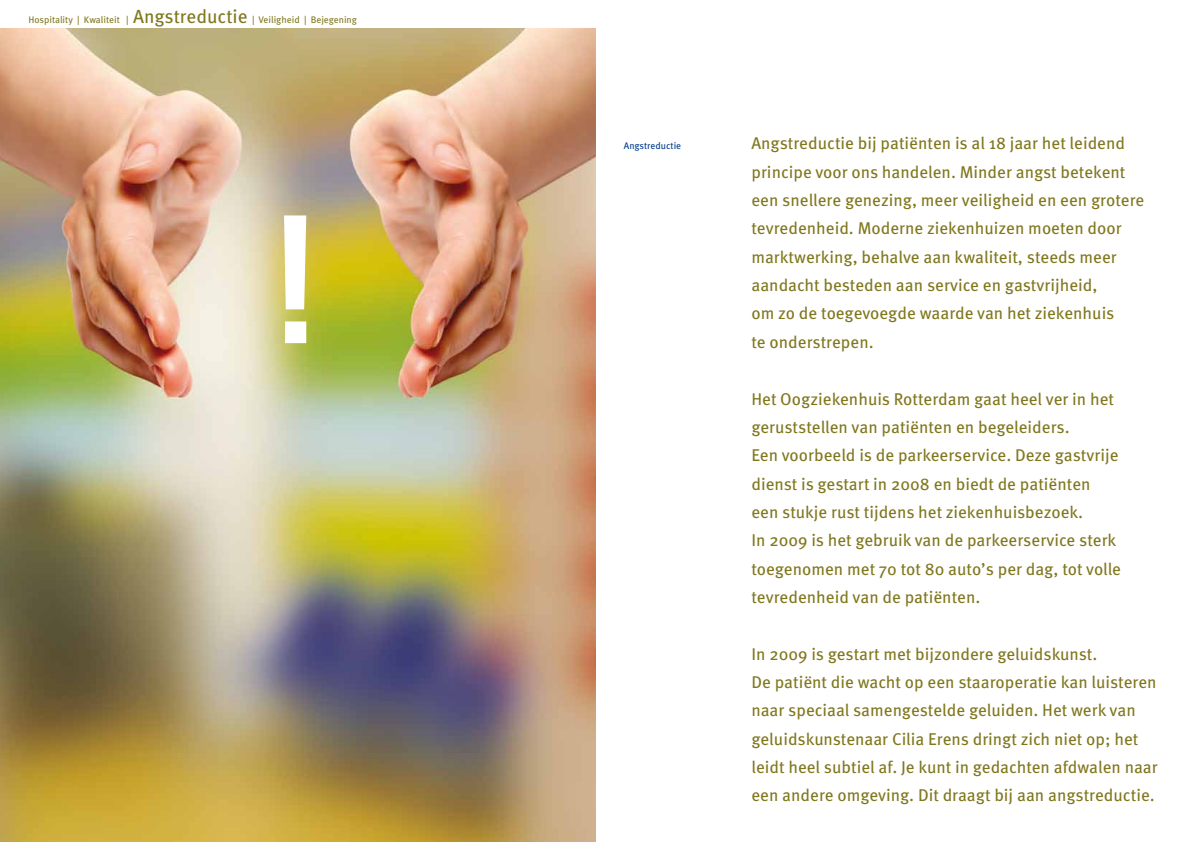
<style>
.page{position:relative;width:1191px;height:842px;background:#fff}
.page>*{position:absolute;margin:0;border:0;box-sizing:border-box;transform-origin:0 0}
.t1{font:17px/28.3px "Meta Pro";color:#80771d}
.t2{font:9.5px "Meta Pro";color:#80771d}
.t3{font:9.5px "Meta Pro";color:#003b8b}
.s1{font-size:19px}
</style>
<div class="page">
<img style="left:0;top:28px;width:595px;height:814px">
<svg style="left:284px;top:215px;width:22px;height:128px"></svg>
<p class="t2" style="left:28px;top:14px;width:330px">Hospitality | Kwaliteit | <span class="s1">Angstreductie</span> | Veiligheid | Bejegening</p>
<p class="t3" style="left:624px;top:140px;width:59px">Angstreductie</p>
<p class="t1" style="left:751px;top:129px;width:394px">Angstreductie bij patiënten is al 18 jaar het leidend principe voor ons handelen. Minder angst betekent een snellere genezing, meer veiligheid en een grotere tevredenheid. Moderne ziekenhuizen moeten door marktwerking, behalve aan kwaliteit, steeds meer aandacht besteden aan service en gastvrijheid,<br>om zo de toegevoegde waarde van het ziekenhuis<br>te onderstrepen.</p>
<p class="t1" style="left:751px;top:384px;width:371px">Het Oogziekenhuis Rotterdam gaat heel ver in het geruststellen van patiënten en begeleiders.<br>Een voorbeeld is de parkeerservice. Deze gastvrije dienst is gestart in 2008 en biedt de patiënten een stukje rust tijdens het ziekenhuisbezoek.<br>In 2009 is het gebruik van de parkeerservice sterk toegenomen met 70 tot 80 auto’s per dag, tot volle tevredenheid van de patiënten.</p>
<p class="t1" style="left:751px;top:640px;width:408px">In 2009 is gestart met bijzondere geluidskunst.<br>De patiënt die wacht op een staaroperatie kan luisteren naar speciaal samengestelde geluiden. Het werk van geluidskunstenaar Cilia Erens dringt zich niet op; het leidt heel subtiel af. Je kunt in gedachten afdwalen naar een andere omgeving. Dit draagt bij aan angstreductie.</p>
</div>
